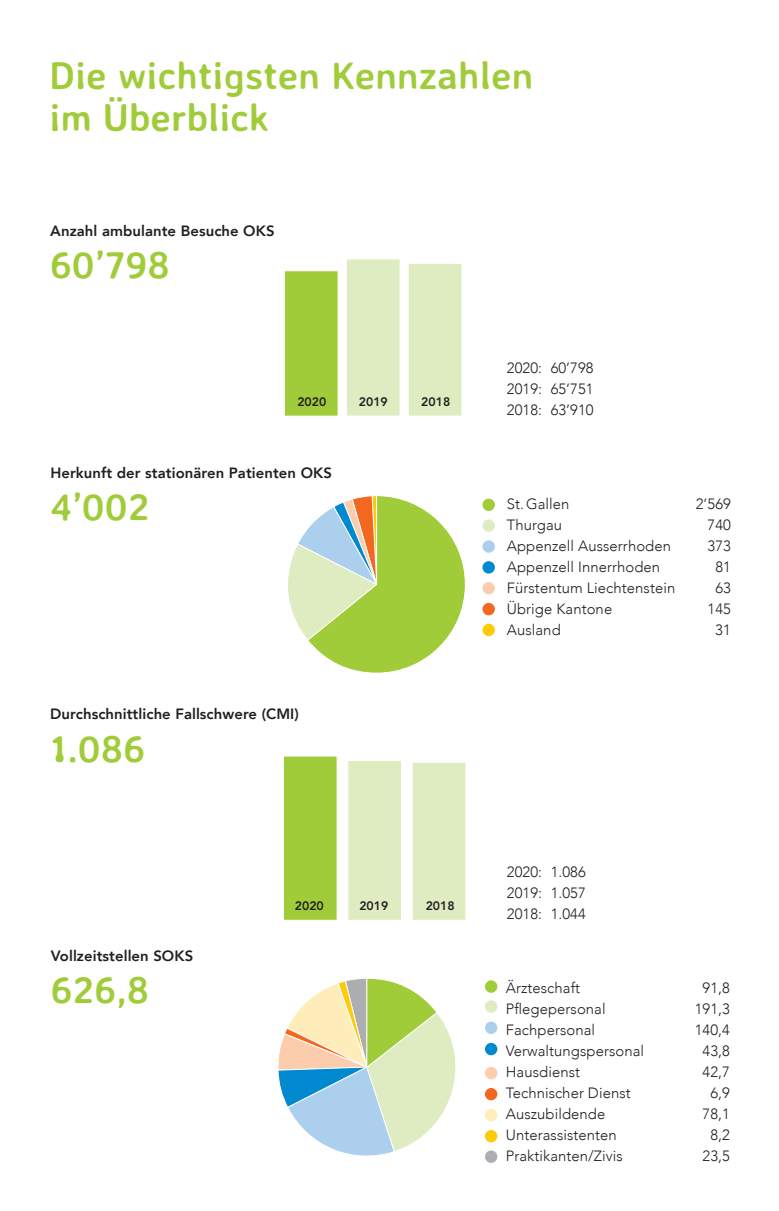
<style>
.page{position:relative;width:779px;height:1211px;background:#fff}
.page>*{position:absolute;margin:0;border:0;box-sizing:border-box;transform-origin:0 0}
.t1{font:700 38.5px/42px "Averia Sans Libre";letter-spacing:.005em;color:#a1cc3a}
.t2{font:300 14.88px/21px "Avenir";letter-spacing:.005em;color:#231f20;text-align:justify}
.t3{font:800 14.88px "Avenir";letter-spacing:.005em;color:#231f20}
.t4{font:800 12.25px "Avenir LT Std";color:#231f20}
</style>
<div class="page">
<div style="left:412px;top:762px;width:54px;height:158px;background:#dfecc1;border:1px solid #fff"></div>
<div style="left:347px;top:760px;width:55px;height:160px;background:#dfecc1;border:1px solid #fff"></div>
<div style="left:283px;top:755px;width:54px;height:165px;background:#a1cc3a;border:1px solid #fff"></div>
<div style="left:408px;top:263px;width:54px;height:153px;background:#dfecc1;border:1px solid #fff"></div>
<div style="left:346px;top:258px;width:54px;height:158px;background:#dfecc1;border:1px solid #fff"></div>
<div style="left:284px;top:270px;width:54px;height:146px;background:#a1cc3a;border:1px solid #fff"></div>
<div style="left:482px;top:498px;width:13px;height:13px;background:#a1cc3a;border-radius:50%"></div>
<div style="left:485px;top:980px;width:12px;height:12px;background:#a1cc3a;border-radius:50%"></div>
<div style="left:482px;top:519px;width:13px;height:13px;background:#dfecc1;border-radius:50%"></div>
<div style="left:485px;top:1000px;width:12px;height:12px;background:#dfecc1;border-radius:50%"></div>
<div style="left:482px;top:540px;width:13px;height:12px;background:#accfed;border-radius:50%"></div>
<div style="left:485px;top:1021px;width:12px;height:13px;background:#accfed;border-radius:50%"></div>
<div style="left:482px;top:561px;width:13px;height:12px;background:#0089cf;border-radius:50%"></div>
<div style="left:485px;top:1042px;width:12px;height:13px;background:#0089cf;border-radius:50%"></div>
<div style="left:482px;top:582px;width:13px;height:12px;background:#fccdad;border-radius:50%"></div>
<svg style="left:482px;top:623px;width:13px;height:13px"></svg>
<div style="left:482px;top:603px;width:13px;height:12px;background:#f36821;border-radius:50%"></div>
<div style="left:485px;top:1087px;width:12px;height:13px;background:#f36821;border-radius:50%"></div>
<div style="left:485px;top:1066px;width:12px;height:13px;background:#fccdad;border-radius:50%"></div>
<div style="left:485px;top:1108px;width:12px;height:13px;background:#feedbb;border-radius:50%"></div>
<div style="left:485px;top:1129px;width:12px;height:13px;background:#feca0a;border-radius:50%"></div>
<div style="left:485px;top:1150px;width:12px;height:12px;background:#adaeb2;border-radius:50%"></div>
<svg style="left:288px;top:495px;width:178px;height:179px"></svg>
<svg style="left:278px;top:978px;width:178px;height:178px"></svg>
<h1 class="t1" style="left:50px;top:54px;width:485px">Die wichtigsten Kennzahlen im Überblick</h1>
<p class="t3" style="left:50px;top:219px;width:226px">Anzahl ambulante Besuche OKS</p>
<h1 class="t1" style="left:50px;top:243px;width:121px">60’798</h1>
<p class="t4" style="left:297px;top:394px;width:31px">2020</p>
<p class="t3" style="left:50px;top:461px;width:283px">Herkunft der stationären Patienten OKS</p>
<h1 class="t1" style="left:50px;top:484px;width:101px">4’002</h1>
<p class="t4" style="left:359px;top:394px;width:31px">2019</p>
<p class="t4" style="left:421px;top:394px;width:31px">2018</p>
<p class="t3" style="left:50px;top:702px;width:250px">Durchschnittliche Fallschwere (CMI)</p>
<h1 class="t1" style="left:50px;top:726px;width:97px">1.086</h1>
<p class="t3" style="left:51px;top:944px;width:144px">Vollzeitstellen SOKS</p>
<h1 class="t1" style="left:51px;top:967px;width:100px">626,8</h1>
<p class="t4" style="left:295px;top:898px;width:31px">2020</p>
<p class="t4" style="left:359px;top:898px;width:31px">2019</p>
<p class="t4" style="left:426px;top:898px;width:31px">2018</p>
<p class="t2" style="left:507px;top:357px;width:88px">2020: 60’798<br>2019: 65’751<br>2018: 63’910</p>
<p class="t2" style="left:507px;top:494px;width:64px">St.Gallen</p>
<p class="t2" style="left:696px;top:494px;width:37px">2’569</p>
<p class="t2" style="left:507px;top:515px;width:57px">Thurgau</p>
<p class="t2" style="left:707px;top:515px;width:25px">740</p>
<p class="t2" style="left:507px;top:536px;width:166px">Appenzell Ausserrhoden</p>
<p class="t2" style="left:707px;top:536px;width:25px">373</p>
<p class="t2" style="left:507px;top:557px;width:155px">Appenzell Innerrhoden</p>
<p class="t2" style="left:715px;top:557px;width:17px">81</p>
<p class="t2" style="left:507px;top:578px;width:170px">Fürstentum Liechtenstein</p>
<p class="t2" style="left:715px;top:578px;width:17px">63</p>
<p class="t2" style="left:507px;top:599px;width:107px">Übrige Kantone</p>
<p class="t2" style="left:707px;top:599px;width:25px">145</p>
<p class="t2" style="left:507px;top:620px;width:55px">Ausland</p>
<p class="t2" style="left:715px;top:620px;width:17px">31</p>
<p class="t2" style="left:507px;top:861px;width:80px">2020: 1.086<br>2019: 1.057<br>2018: 1.044</p>
<p class="t2" style="left:506px;top:977px;width:76px">Ärzteschaft</p>
<p class="t2" style="left:702px;top:977px;width:29px">91,8</p>
<p class="t2" style="left:506px;top:998px;width:101px">Pflegepersonal</p>
<p class="t2" style="left:695px;top:998px;width:37px">191,3</p>
<p class="t2" style="left:506px;top:1019px;width:91px">Fachpersonal</p>
<p class="t2" style="left:695px;top:1019px;width:37px">140,4</p>
<p class="t2" style="left:506px;top:1040px;width:140px">Verwaltungspersonal</p>
<p class="t2" style="left:702px;top:1040px;width:29px">43,8</p>
<p class="t2" style="left:506px;top:1061px;width:76px">Hausdienst</p>
<p class="t2" style="left:702px;top:1061px;width:29px">42,7</p>
<p class="t2" style="left:506px;top:1082px;width:126px">Technischer Dienst</p>
<p class="t2" style="left:710px;top:1082px;width:21px">6,9</p>
<p class="t2" style="left:506px;top:1103px;width:101px">Auszubildende</p>
<p class="t2" style="left:702px;top:1103px;width:29px">78,1</p>
<p class="t2" style="left:506px;top:1124px;width:113px">Unterassistenten</p>
<p class="t2" style="left:710px;top:1124px;width:21px">8,2</p>
<p class="t2" style="left:506px;top:1145px;width:118px">Praktikanten/Zivis</p>
<p class="t2" style="left:702px;top:1145px;width:29px">23,5</p>
</div>
